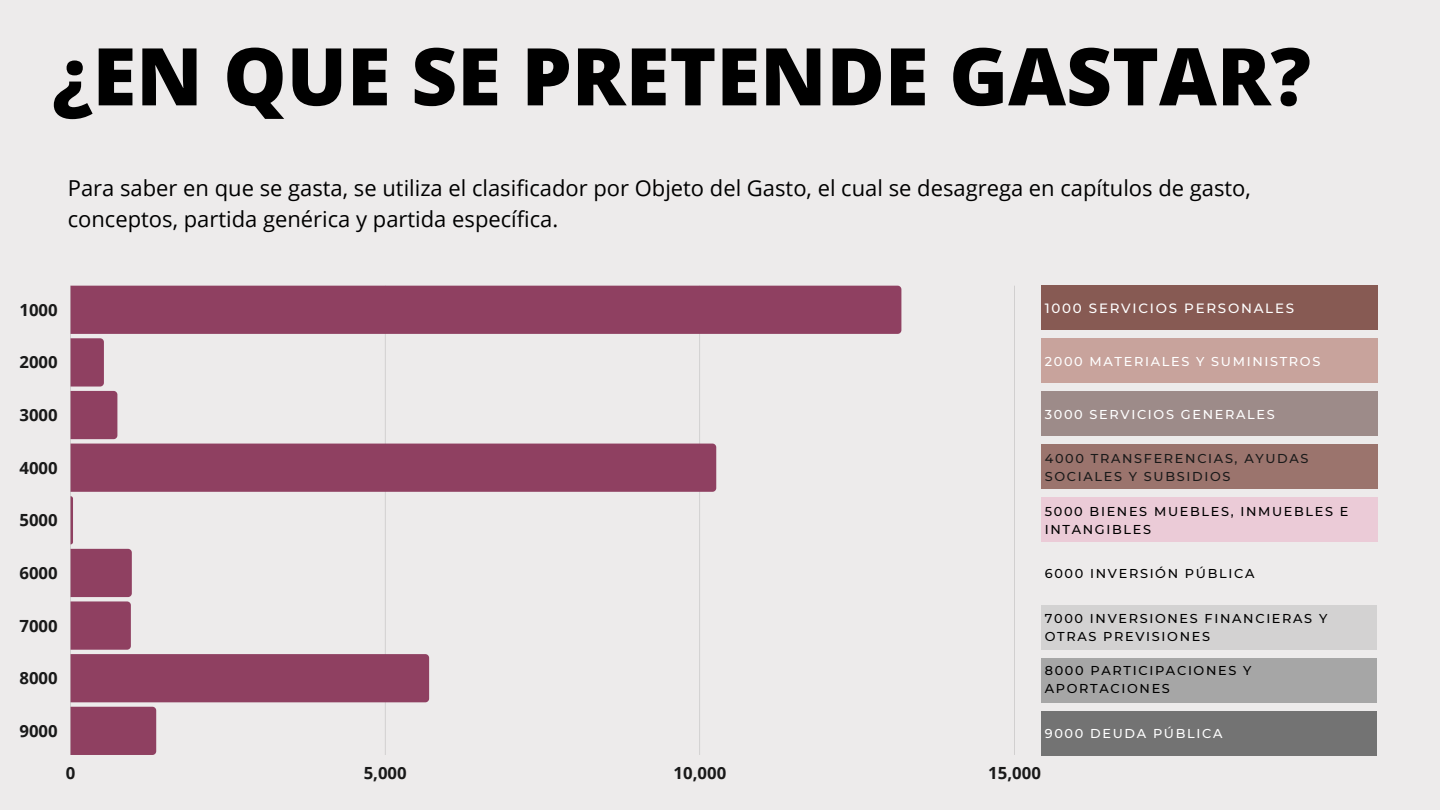
<style>
.page{position:relative;width:1440px;height:810px;background:#edebeb}
.page>*{position:absolute;margin:0;border:0;box-sizing:border-box;transform-origin:0 0}
.t1{font:800 79.7px "Open Sans";color:#000}
.t2{font:22px/30.5px "Open Sans";color:#000}
.t3{font:700 16.8px "Open Sans";color:#191919}
.t4{font:500 13.4px "Montserrat";letter-spacing:.13em;color:#fff}
.t5{font:500 12.8px/17.8px "Montserrat";letter-spacing:.13em;color:#000}
.t6{font:500 12.8px "Montserrat";letter-spacing:.13em;color:#fff}
.t7{font:500 12.8px/17.8px "Montserrat";letter-spacing:.13em;color:#1a1a1a}
</style>
<div class="page">
<hr style="left:70px;top:286px;width:1px;height:469px;background:#191919">
<hr style="left:1014px;top:286px;width:1px;height:469px;background:#191919">
<svg style="left:71px;top:286px;width:830px;height:469px"></svg>
<div style="left:1041px;top:286px;width:336px;height:44px;background:#875a53"></div>
<div style="left:1041px;top:339px;width:336px;height:44px;background:#c8a29b"></div>
<div style="left:1041px;top:392px;width:336px;height:44px;background:#9d8b89"></div>
<div style="left:1041px;top:445px;width:336px;height:44px;background:#9b746d"></div>
<div style="left:1041px;top:498px;width:336px;height:44px;background:#ebcbd7"></div>
<div style="left:1041px;top:605px;width:336px;height:45px;background:#d3d2d2"></div>
<div style="left:1041px;top:658px;width:336px;height:45px;background:#a6a6a6"></div>
<div style="left:1041px;top:711px;width:336px;height:45px;background:#737373"></div>
<p class="t1" style="left:52px;top:20px;width:1260px">¿EN QUE SE PRETENDE GASTAR?</p>
<p class="t2" style="left:68px;top:173px;width:1185px">Para saber en que se gasta, se utiliza el clasificador por Objeto del Gasto, el cual se desagrega en capítulos de gasto, conceptos, partida genérica y partida específica.</p>
<p class="t3" style="left:20px;top:298px;width:40px">1000</p>
<p class="t4" style="left:1045px;top:300px;width:251px">1000 SERVICIOS PERSONALES</p>
<p class="t3" style="left:20px;top:351px;width:40px">2000</p>
<p class="t6" style="left:1045px;top:353px;width:277px">2000 MATERIALES Y SUMINISTROS</p>
<p class="t3" style="left:20px;top:403px;width:40px">3000</p>
<p class="t3" style="left:20px;top:456px;width:40px">4000</p>
<p class="t3" style="left:20px;top:508px;width:40px">5000</p>
<p class="t3" style="left:20px;top:561px;width:40px">6000</p>
<p class="t3" style="left:20px;top:614px;width:40px">7000</p>
<p class="t3" style="left:20px;top:666px;width:40px">8000</p>
<p class="t3" style="left:20px;top:719px;width:40px">9000</p>
<p class="t6" style="left:1045px;top:406px;width:231px">3000 SERVICIOS GENERALES</p>
<p class="t7" style="left:1045px;top:449px;width:265px">4000 TRANSFERENCIAS, AYUDAS<br>SOCIALES Y SUBSIDIOS</p>
<p class="t5" style="left:1045px;top:502px;width:305px">5000 BIENES MUEBLES, INMUEBLES E<br>INTANGIBLES</p>
<p class="t5" style="left:1045px;top:564px;width:211px">6000 INVERSIÓN PÚBLICA</p>
<p class="t5" style="left:1045px;top:610px;width:284px">7000 INVERSIONES FINANCIERAS Y<br>OTRAS PREVISIONES</p>
<p class="t5" style="left:1045px;top:662px;width:208px;line-height:17.5px">8000 PARTICIPACIONES Y<br>APORTACIONES</p>
<p class="t6" style="left:1045px;top:726px;width:179px">9000 DEUDA PÚBLICA</p>
<p class="t3" style="left:66px;top:762px;width:11px">0</p>
<p class="t3" style="left:364px;top:762px;width:45px">5,000</p>
<p class="t3" style="left:674px;top:762px;width:54px">10,000</p>
<p class="t3" style="left:988px;top:762px;width:54px">15,000</p>
</div>
